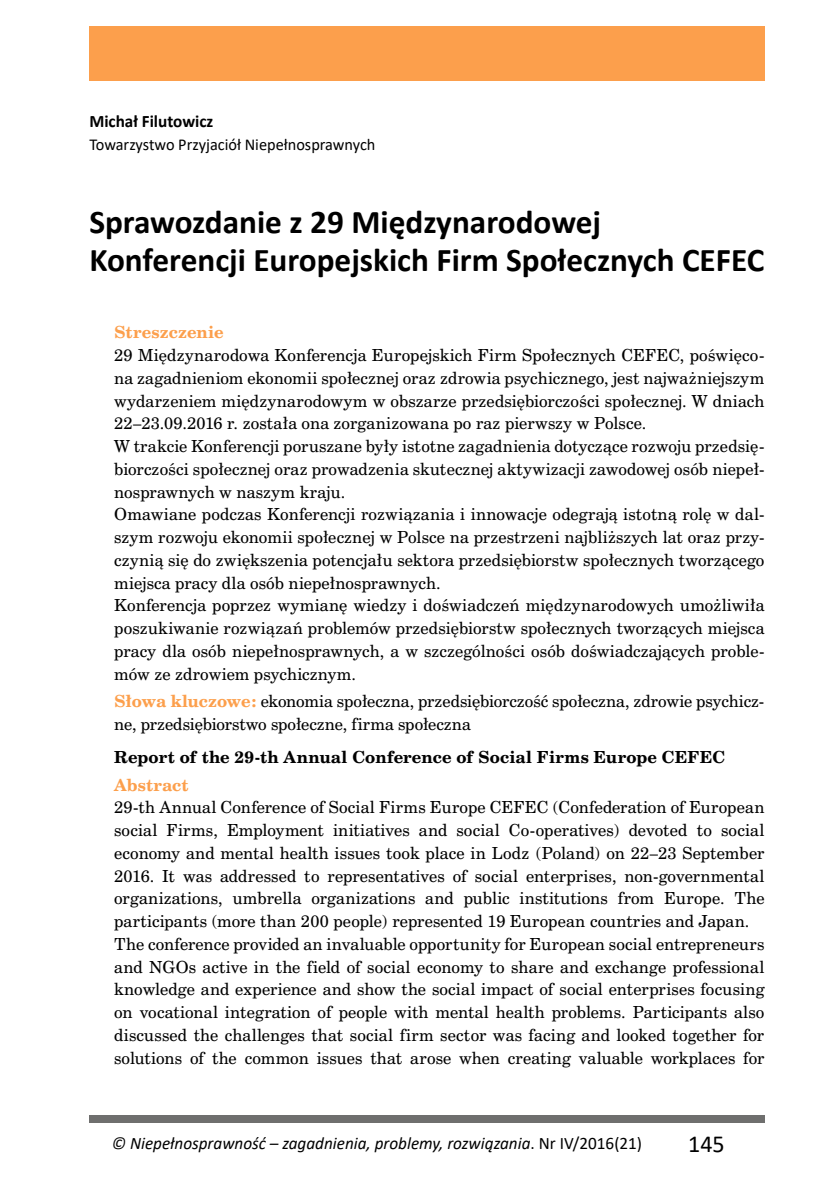
<style>
.page{position:relative;width:834px;height:1191px;background:#fff}
.page>*{position:absolute;margin:0;border:0;box-sizing:border-box;transform-origin:0 0}
.t1{font:700 33.25px/38.1px "Calibri";color:#000}
.t2{font:24.5px "Calibri";color:#000}
.t3{font:italic 17.5px "Calibri";color:#000}
._00_NAZWISKO{font:700 17.5px "Calibri";color:#000}
._00_DANE{font:16.62px "Calibri";color:#000}
._00_streszczenie{font:15.75px/22.8px "Cent Schbook PL";letter-spacing:.005em;color:#000;text-align:justify}
.t4{font:700 15.75px "Cent Schbook PL";letter-spacing:.01em;color:#000}
._00_streszczenie-2{font:700 15.75px "Cent Schbook PL";letter-spacing:.005em;color:#fc9f4c}
.s1{font-weight:700;color:#fc9f4c}
.s2{font-style:normal}
</style>
<div class="page">
<div style="left:89px;top:26px;width:675px;height:55px;background:#fc9f4c"></div>
<div style="left:89px;top:1115px;width:675px;height:7px;background:#6f6f6e"></div>
<p class="_00_NAZWISKO" style="left:89px;top:109px;width:125px">Michał Filutowicz</p>
<p class="_00_DANE" style="left:89px;top:133px;width:287px">Towarzystwo Przyjaciół Niepełnosprawnych</p>
<h1 class="t1" style="left:89px;top:202px;width:676px">Sprawozdanie z 29 Międzynarodowej<br>Konferencji Europejskich Firm Społecznych CEFEC</h1>
<p class="_00_streszczenie-2" style="left:114px;top:322px;width:111px">Streszczenie</p>
<p class="_00_streszczenie" style="left:114px;top:343px;width:651px">29 Międzynarodowa Konferencja Europejskich Firm Społecznych CEFEC, poświęco&shy;na zagadnieniom ekonomii społecznej oraz zdrowia psychicznego, jest najważniejszym wydarzeniem międzynarodowym w obszarze przedsiębiorczości społecznej. W dniach 22–23.09.2016 r. została ona zorganizowana po raz pierwszy w Polsce.</p>
<p class="_00_streszczenie" style="left:114px;top:434px;width:651px">W trakcie Konferencji poruszane były istotne zagadnienia dotyczące rozwoju przedsię&shy;biorczości społecznej oraz prowadzenia skutecznej aktywizacji zawodowej osób niepeł&shy;nosprawnych w naszym kraju.</p>
<p class="_00_streszczenie" style="left:114px;top:503px;width:651px">Omawiane podczas Konferencji rozwiązania i innowacje odegrają istotną rolę w dal&shy;szym rozwoju ekonomii społecznej w Polsce na przestrzeni najbliższych lat oraz przy&shy;czynią się do zwiększenia potencjału sektora przedsiębiorstw społecznych tworzącego miejsca pracy dla osób niepełnosprawnych.</p>
<p class="_00_streszczenie" style="left:114px;top:594px;width:651px">Konferencja poprzez wymianę wiedzy i doświadczeń międzynarodowych umożliwiła poszukiwanie rozwiązań problemów przedsiębiorstw społecznych tworzących miejsca pracy dla osób niepełnosprawnych, a w szczególności osób doświadczających proble&shy;mów ze zdrowiem psychicznym.</p>
<p class="_00_streszczenie" style="left:114px;top:690px;width:651px"><span class="s1">Słowa kluczowe:</span> ekonomia społeczna, przedsiębiorczość społeczna, zdrowie psychicz&shy;ne, przedsiębiorstwo społeczne, firma społeczna</p>
<p class="t4" style="left:114px;top:746px;width:612px">Report of the 29-th Annual Conference of Social Firms Europe CEFEC</p>
<p class="_00_streszczenie-2" style="left:114px;top:774px;width:76px">Abstract</p>
<p class="_00_streszczenie" style="left:114px;top:796px;width:651px">29-th Annual Conference of Social Firms Europe CEFEC (Confederation of European social Firms, Employment initiatives and social Co-operatives) devoted to social economy and mental health issues took place in Lodz (Poland) on 22–23 September 2016. It was addressed to representatives of social enterprises, non-governmental organizations, umbrella organizations and public institutions from Europe. The participants (more than 200 people) represented 19 European countries and Japan.</p>
<p class="_00_streszczenie" style="left:114px;top:932px;width:651px">The conference provided an invaluable opportunity for European social entrepreneurs and NGOs active in the field of social economy to share and exchange professional knowledge and experience and show the social impact of social enterprises focusing on vocational integration of people with mental health problems. Participants also discussed the challenges that social firm sector was facing and looked together for solutions of the common issues that arose when creating valuable workplaces for</p>
<p class="t3" style="left:112px;top:1131px;width:531px">© Niepełnosprawność – zagadnienia, problemy, rozwiązania<span class="s2">. Nr IV/2016(21)</span></p>
<h2 class="t2" style="left:688px;top:1126px;width:38px">145</h2>
</div>
